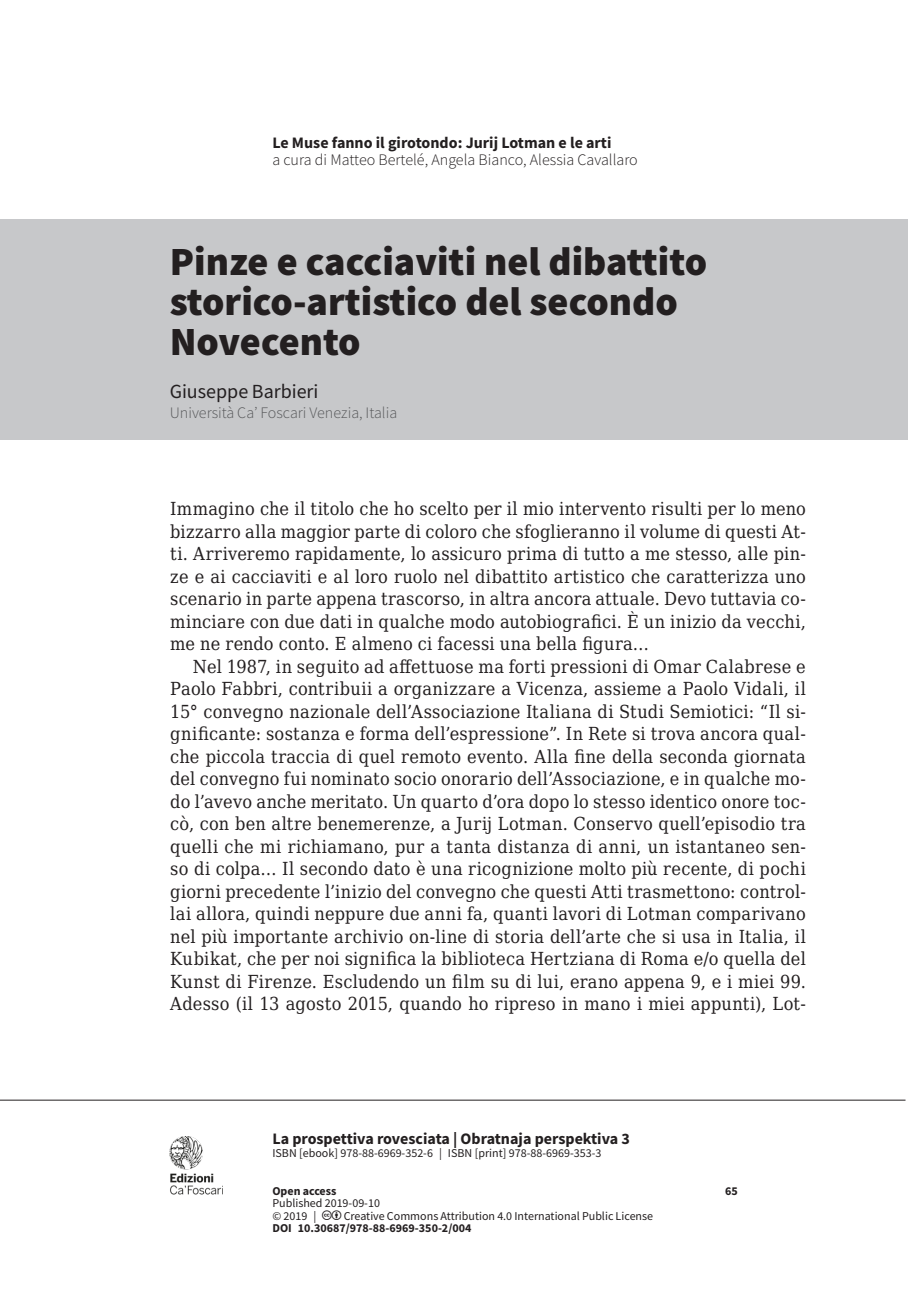
<style>
.page{position:relative;width:908px;height:1304px;background:#fff}
.page>*{position:absolute;margin:0;border:0;box-sizing:border-box;transform-origin:0 0}
._9101-ecf-titolo-sag{font:900 40px/40px "Source Sans Pro";color:#231f20}
._9103-ecf-autore-sag{font:20px "Source Sans Pro";color:#231f20}
._032-ecf-para-2{font:18px/22.4px "DejaVu Serif Condensed";letter-spacing:.015em;color:#231f20;text-align:justify}
._031-ecf-para-1{font:18px/22.4px "DejaVu Serif Condensed";letter-spacing:.01em;color:#231f20;text-align:justify}
.t1{font:700 16px "Source Sans Pro";color:#231f20}
.t2{font:300 16px "Source Sans Pro";color:#231f20}
._9104-ecf-autore-aff{font:300 16px "Source Sans Pro";color:#57585a}
.t3{font:12px/12.4px "Source Sans Pro";color:#231f20}
.t4{font:700 12px "Source Sans Pro";color:#231f20}
</style>
<div class="page">
<img style="left:169px;top:1136px;width:54px;height:59px">
<hr style="left:0;top:1100px;width:905px;height:1px;background:#231f20">
<div style="left:0;top:219px;width:907px;height:221px;background:#c7c8ca"></div>
<p class="t1" style="left:272px;top:132px;width:340px">Le Muse fanno il girotondo: Jurij Lotman e le arti</p>
<p class="t2" style="left:272px;top:150px;width:367px">a cura di Matteo Bertelé, Angela Bianco, Alessia Cavallaro</p>
<p class="_9101-ecf-titolo-sag" style="left:170px;top:241px;width:538px">Pinze e cacciaviti nel dibattito storico-artistico del secondo<br>Novecento</p>
<p class="_9103-ecf-autore-sag" style="left:170px;top:379px;width:150px">Giuseppe Barbieri</p>
<p class="_9104-ecf-autore-aff" style="left:170px;top:403px;width:229px">Università Ca’ Foscari Venezia, Italia</p>
<p class="_031-ecf-para-1" style="left:170px;top:497px;width:636px">Immagino che il titolo che ho scelto per il mio intervento risulti per lo meno bizzarro alla maggior parte di coloro che sfoglieranno il volume di questi At&shy;ti. Arriveremo rapidamente, lo assicuro prima di tutto a me stesso, alle pin&shy;ze e ai cacciaviti e al loro ruolo nel dibattito artistico che caratterizza uno scenario in parte appena trascorso, in altra ancora attuale. Devo tuttavia co&shy;minciare con due dati in qualche modo autobiografici. È un inizio da vecchi, me ne rendo conto. E almeno ci facessi una bella figura…</p>
<p class="_032-ecf-para-2" style="left:170px;top:655px;width:637px;text-indent:23px">Nel 1987, in seguito ad affettuose ma forti pressioni di Omar Calabrese e Paolo Fabbri, contribuii a organizzare a Vicenza, assieme a Paolo Vidali, il 15° convegno nazionale dell’Associazione Italiana di Studi Semiotici: “Il si&shy;gnificante: sostanza e forma dell’espressione”. In Rete si trova ancora qual&shy;che piccola traccia di quel remoto evento. Alla fine della seconda giornata del convegno fui nominato socio onorario dell’Associazione, e in qualche mo&shy;do l’avevo anche meritato. Un quarto d’ora dopo lo stesso identico onore toc&shy;cò, con ben altre benemerenze, a Jurij Lotman. Conservo quell’episodio tra quelli che mi richiamano, pur a tanta distanza di anni, un istantaneo sen&shy;so di colpa… Il secondo dato è una ricognizione molto più recente, di pochi giorni precedente l’inizio del convegno che questi Atti trasmettono: control&shy;lai allora, quindi neppure due anni fa, quanti lavori di Lotman comparivano nel più importante archivio on-line di storia dell’arte che si usa in Italia, il Kubikat, che per noi significa la biblioteca Hertziana di Roma e/o quella del Kunst di Firenze. Escludendo un film su di lui, erano appena 9, e i miei 99.<br>Adesso (il 13 agosto 2015, quando ho ripreso in mano i miei appunti), Lot-</p>
<p class="t1" style="left:272px;top:1128px;width:359px">La prospettiva rovesciata | Obratnaja perspektiva 3</p>
<p class="t3" style="left:272px;top:1147px;width:330px">ISBN [ebook] 978-88-6969-352-6 | ISBN [print] 978-88-6969-353-3</p>
<p class="t4" style="left:272px;top:1182px;width:66px">Open access</p>
<p class="t4" style="left:724px;top:1182px;width:14px">65</p>
<p class="t3" style="left:272px;top:1197px;width:109px">Published 2019-09-10 © 2019 |</p>
<p class="t3" style="left:343px;top:1209px;width:311px">Creative Commons Attribution 4.0 International Public License</p>
<p class="t4" style="left:272px;top:1220px;width:200px">DOI 10.30687/978-88-6969-350-2/004</p>
</div>
